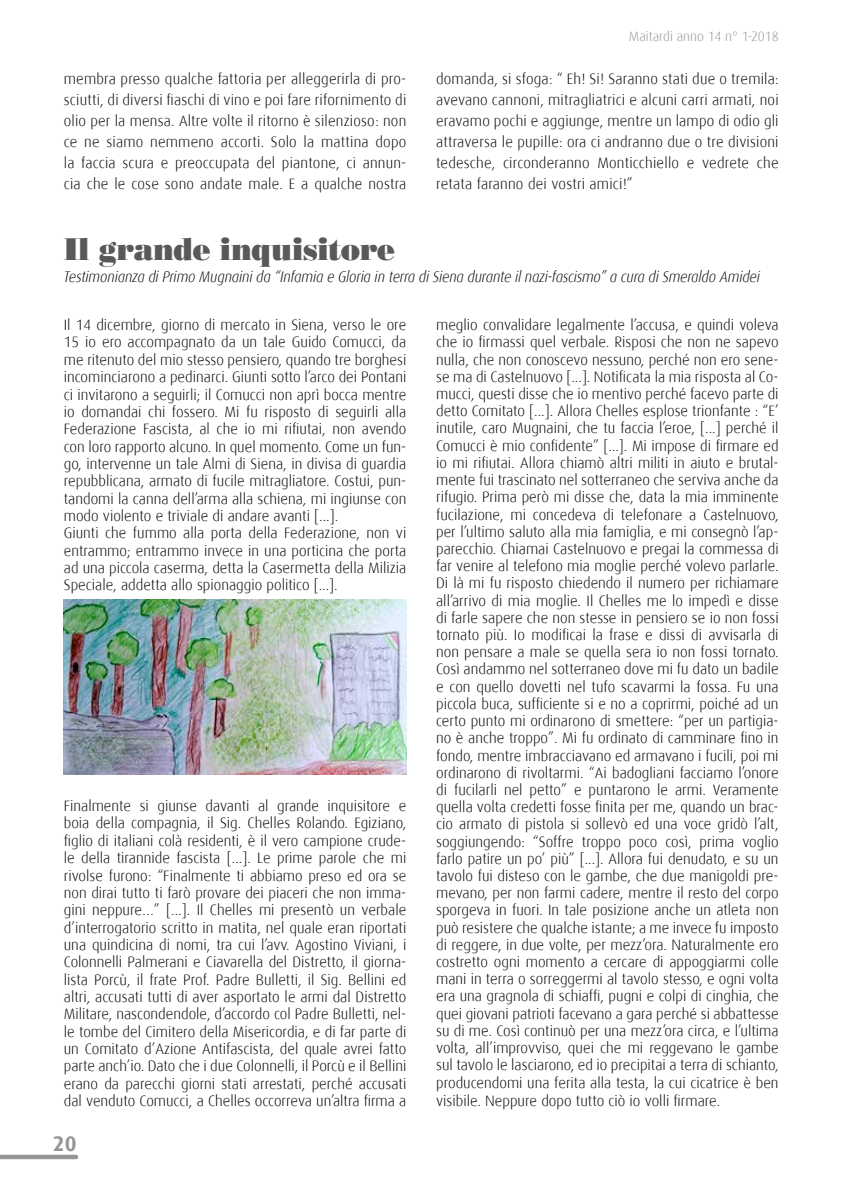
<style>
.page{position:relative;width:851px;height:1191px;background:#fff}
.page>*{position:absolute;margin:0;border:0;box-sizing:border-box;transform-origin:0 0}
.t1{font:31.5px "Bodoni Poster";letter-spacing:-.01em;color:#58595b;scale:.93 1}
.t2{font:700 21px "Dax";color:#939598}
.t3{font:italic 300 15.3px "Dax";letter-spacing:-.005em;color:#000;scale:.93 1}
.t4{font:300 15px/17.2px "Dax";color:#000;text-align:justify}
.t5{font:300 13.5px "Dax";color:#939598}
</style>
<div class="page">
<div style="left:0;top:1154px;width:76px;height:5px;background:#939598"></div>
<img style="left:64px;top:600px;width:342px;height:175px">
<p class="t5" style="left:628px;top:29px;width:151px">Maitardi anno 14 n° 1-2018</p>
<p class="t4" style="left:64px;top:69px;width:344px;line-height:20.9px">membra presso qualche fattoria per alleggerirla di pro&shy;sciutti, di diversi fiaschi di vino e poi fare rifornimento di olio per la mensa. Altre volte il ritorno è silenzioso: non ce ne siamo nemmeno accorti. Solo la mattina dopo la faccia scura e preoccupata del piantone, ci annun&shy;cia che le cose sono andate male. E a qualche nostra</p>
<p class="t4" style="left:436px;top:69px;width:344px;line-height:20.9px">domanda, si sfoga: “ Eh! Si! Saranno stati due o tremila: avevano cannoni, mitragliatrici e alcuni carri armati, noi eravamo pochi e aggiunge, mentre un lampo di odio gli attraversa le pupille: ora ci andranno due o tre divisioni tedesche, circonderanno Monticchiello e vedrete che retata faranno dei vostri amici!”</p>
<h1 class="t1" style="left:64px;top:236px;width:358px">Il grande inquisitore</h1>
<p class="t3" style="left:64px;top:270px;width:749px">Testimonianza di Primo Mugnaini da “Infamia e Gloria in terra di Siena durante il nazi-fascismo” a cura di Smeraldo Amidei</p>
<p class="t4" style="left:64px;top:316px;width:344px;text-align:left">Il 14 dicembre, giorno di mercato in Siena, verso le ore 15 io ero accompagnato da un tale Guido Comucci, da me ritenuto del mio stesso pensiero, quando tre borghesi incominciarono a pedinarci. Giunti sotto l’arco dei Pontani ci invitarono a seguirli; il Comucci non aprì bocca mentre io domandai chi fossero. Mi fu risposto di seguirli alla Federazione Fascista, al che io mi rifiutai, non avendo con loro rapporto alcuno. In quel momento. Come un fun&shy;go, intervenne un tale Almi di Siena, in divisa di guardia repubblicana, armato di fucile mitragliatore. Costui, pun&shy;tandomi la canna dell’arma alla schiena, mi ingiunse con modo violento e triviale di andare avanti [...].<br>Giunti che fummo alla porta della Federazione, non vi entrammo; entrammo invece in una porticina che porta ad una piccola caserma, detta la Casermetta della Milizia Speciale, addetta allo spionaggio politico [...].</p>
<p class="t4" style="left:64px;top:797px;width:344px">Finalmente si giunse davanti al grande inquisitore e boia della compagnia, il Sig. Chelles Rolando. Egiziano, figlio di italiani colà residenti, è il vero campione crude&shy;le della tirannide fascista [...]. Le prime parole che mi rivolse furono: “Finalmente ti abbiamo preso ed ora se non dirai tutto ti farò provare dei piaceri che non imma&shy;gini neppure…” [...]. Il Chelles mi presentò un verbale d’interrogatorio scritto in matita, nel quale eran riportati una quindicina di nomi, tra cui l’avv. Agostino Viviani, i Colonnelli Palmerani e Ciavarella del Distretto, il giorna&shy;lista Porcù, il frate Prof. Padre Bulletti, il Sig. Bellini ed altri, accusati tutti di aver asportato le armi dal Distretto Militare, nascondendole, d’accordo col Padre Bulletti, nel&shy;le tombe del Cimitero della Misericordia, e di far parte di un Comitato d’Azione Antifascista, del quale avrei fatto parte anch’io. Dato che i due Colonnelli, il Porcù e il Bellini erano da parecchi giorni stati arrestati, perché accusati dal venduto Comucci, a Chelles occorreva un’altra firma a</p>
<h2 class="t2" style="left:53px;top:1131px;width:25px">20</h2>
<p class="t4" style="left:436px;top:316px;width:344px">meglio convalidare legalmente l’accusa, e quindi voleva che io firmassi quel verbale. Risposi che non ne sapevo nulla, che non conoscevo nessuno, perché non ero sene&shy;se ma di Castelnuovo [...]. Notificata la mia risposta al Co&shy;mucci, questi disse che io mentivo perché facevo parte di detto Comitato [...]. Allora Chelles esplose trionfante : “E’ inutile, caro Mugnaini, che tu faccia l’eroe, [...] perché il Comucci è mio confidente” [...]. Mi impose di firmare ed io mi rifiutai. Allora chiamò altri militi in aiuto e brutal&shy;mente fui trascinato nel sotterraneo che serviva anche da rifugio. Prima però mi disse che, data la mia imminente fucilazione, mi concedeva di telefonare a Castelnuovo, per l’ultimo saluto alla mia famiglia, e mi consegnò l’ap&shy;parecchio. Chiamai Castelnuovo e pregai la commessa di far venire al telefono mia moglie perché volevo parlarle.<br>Di là mi fu risposto chiedendo il numero per richiamare all’arrivo di mia moglie. Il Chelles me lo impedì e disse di farle sapere che non stesse in pensiero se io non fossi tornato più. Io modificai la frase e dissi di avvisarla di non pensare a male se quella sera io non fossi tornato.<br>Così andammo nel sotterraneo dove mi fu dato un badile e con quello dovetti nel tufo scavarmi la fossa. Fu una piccola buca, sufficiente si e no a coprirmi, poiché ad un certo punto mi ordinarono di smettere: “per un partigia&shy;no è anche troppo”. Mi fu ordinato di camminare fino in fondo, mentre imbracciavano ed armavano i fucili, poi mi ordinarono di rivoltarmi. “Ai badogliani facciamo l’onore di fucilarli nel petto” e puntarono le armi. Veramente quella volta credetti fosse finita per me, quando un brac&shy;cio armato di pistola si sollevò ed una voce gridò l’alt, soggiungendo: “Soffre troppo poco così, prima voglio farlo patire un po’ più” [...]. Allora fui denudato, e su un tavolo fui disteso con le gambe, che due manigoldi pre&shy;mevano, per non farmi cadere, mentre il resto del corpo sporgeva in fuori. In tale posizione anche un atleta non può resistere che qualche istante; a me invece fu imposto di reggere, in due volte, per mezz’ora. Naturalmente ero costretto ogni momento a cercare di appoggiarmi colle mani in terra o sorreggermi al tavolo stesso, e ogni volta era una gragnola di schiaffi, pugni e colpi di cinghia, che quei giovani patrioti facevano a gara perché si abbattesse su di me. Così continuò per una mezz’ora circa, e l’ultima volta, all’improvviso, quei che mi reggevano le gambe sul tavolo le lasciarono, ed io precipitai a terra di schianto, producendomi una ferita alla testa, la cui cicatrice è ben visibile. Neppure dopo tutto ciò io volli firmare.</p>
</div>
